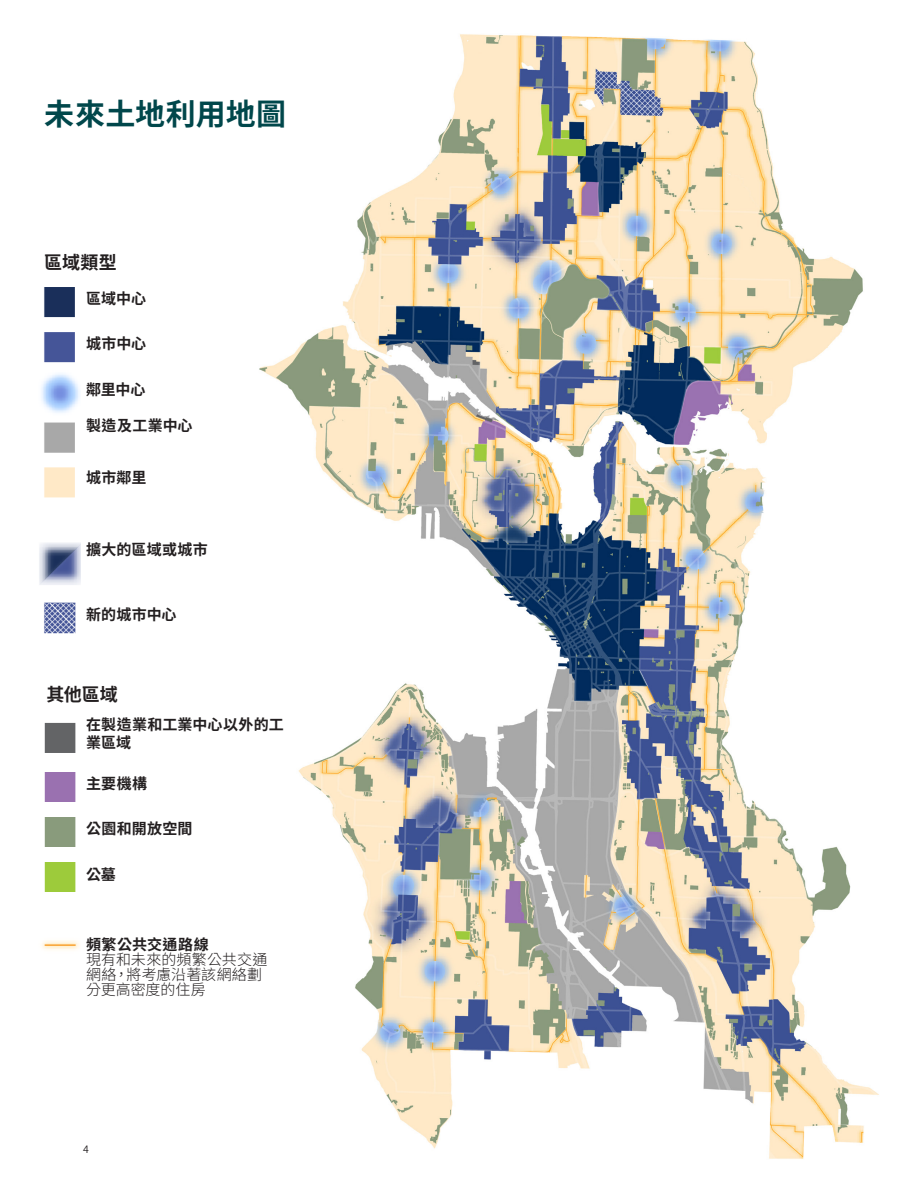
<style>
.page{position:relative;width:918px;height:1188px;background:#fff}
.page>*{position:absolute;margin:0;border:0;box-sizing:border-box;transform-origin:0 0}
.H1_Bold_Cap{font:700 30px "Source Han Sans TW";letter-spacing:.01em;color:#00474b}
.H2_Section_Break_Key_Moves{font:700 18px "Source Han Sans TW";color:#231f20}
.Body{font:700 15px/18px "Source Han Sans TW";letter-spacing:.015em;color:#231f20}
.Body-2{font:300 15px/15px "Source Han Sans TW";letter-spacing:.005em;color:#231f20}
.Body_Indent_15pt{font:10.5px "Source Han Sans TW";color:#231f20}
.s1{font-weight:700}
</style>
<div class="page">
<img style="left:259px;top:34px;width:620px;height:1125px">
<img style="left:39px;top:287px;width:41px;height:466px">
<img style="left:42px;top:772px;width:37px;height:178px">
<svg style="left:39px;top:659px;width:41px;height:57px"></svg>
<p class="H1_Bold_Cap" style="left:44px;top:98px;width:243px">未來土地利用地圖</p>
<p class="H2_Section_Break_Key_Moves" style="left:44px;top:253px;width:74px">區域類型</p>
<p class="Body" style="left:86px;top:290px;width:61px">區域中心</p>
<p class="Body" style="left:86px;top:335px;width:62px">城市中心</p>
<p class="Body" style="left:86px;top:380px;width:61px">鄰里中心</p>
<p class="Body" style="left:86px;top:417px;width:108px">製造及工業中心</p>
<p class="Body" style="left:86px;top:469px;width:62px">城市鄰里</p>
<p class="Body" style="left:86px;top:541px;width:123px">擴大的區域或城市</p>
<p class="Body" style="left:86px;top:606px;width:92px">新的城市中心</p>
<p class="H2_Section_Break_Key_Moves" style="left:46px;top:685px;width:73px">其他區域</p>
<p class="Body" style="left:86px;top:716px;width:199px">在製造業和工業中心以外的工業區域</p>
<p class="Body" style="left:86px;top:775px;width:62px">主要機構</p>
<p class="Body" style="left:86px;top:820px;width:108px">公園和開放空間</p>
<p class="Body" style="left:86px;top:865px;width:31px">公墓</p>
<p class="Body-2" style="left:86px;top:937px;width:183px"><span class="s1">頻繁公共交通路線<br></span>現有和未來的頻繁公共交通網絡，將考慮沿著該網絡劃分更高密度的住房</p>
<p class="Body_Indent_15pt" style="left:83px;top:1143px;width:7px">4</p>
</div>
